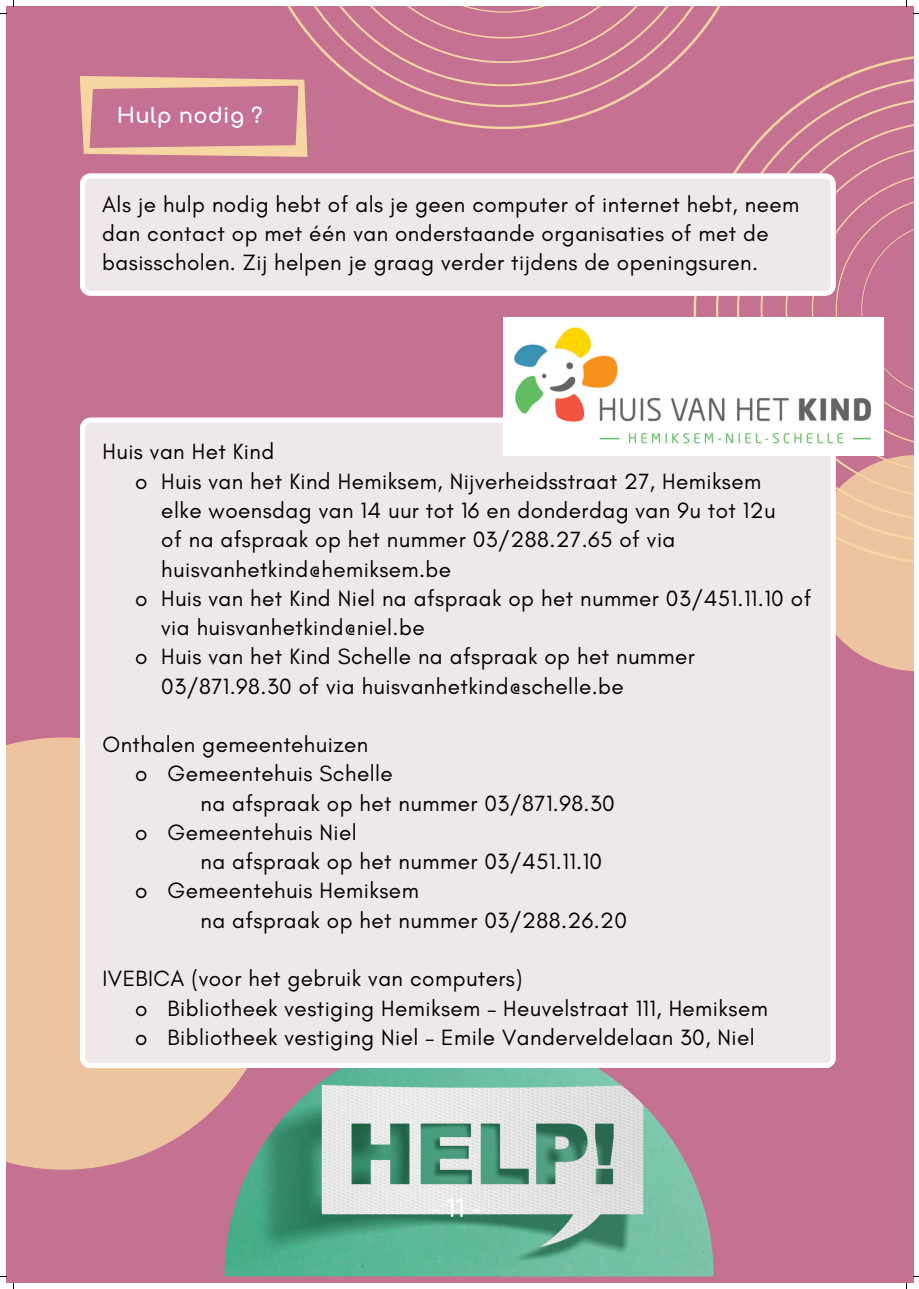
<style>
.page{position:relative;width:919px;height:1289px;background:#fff}
.page>*{position:absolute;margin:0;border:0;box-sizing:border-box;transform-origin:0 0}
.t1{font:700 24px "Comfortaa";color:#fff}
.t2{font:22.5px/29.2px "Glacial Indifference";letter-spacing:.02em;color:#000}
.t3{font:700 21px "Comfortaa";letter-spacing:.02em;color:#fff}
</style>
<div class="page">
<div style="left:6px;top:6px;width:907px;height:1277px;background:#c47192"></div>
<svg style="left:715px;top:76px;width:198px;height:242px"></svg>
<svg style="left:785px;top:146px;width:128px;height:525px"></svg>
<svg style="left:80px;top:173px;width:755px;height:123px;background:#f0e9e9"></svg>
<svg style="left:80px;top:6px;width:653px;height:151px"></svg>
<svg style="left:6px;top:737px;width:218px;height:432px;background:#e8bd9d"></svg>
<img style="left:224px;top:1068px;width:489px;height:208px">
<div style="left:80px;top:417px;width:755px;height:651px;background:#efe8e8"></div>
<img style="left:504px;top:318px;width:379px;height:137px">
<p class="t3" style="left:117px;top:96px;width:147px">Hulp nodig ?</p>
<p class="t2" style="left:102px;top:190px;width:698px">Als je hulp nodig hebt of als je geen computer of internet hebt, neem dan contact op met één van onderstaande organisaties of met de basisscholen. Zij helpen je graag verder tijdens de openingsuren.</p>
<p class="t2" style="left:102px;top:437px;width:173px">Huis van Het Kind</p>
<p class="t2" style="left:135px;top:467px;width:627px">o Huis van het Kind Hemiksem, Nijverheidsstraat 27, Hemiksem</p>
<p class="t2" style="left:161px;top:496px;width:615px">elke woensdag van 14 uur tot 16 en donderdag van 9u tot 12u</p>
<p class="t2" style="left:161px;top:525px;width:515px">of na afspraak op het nummer 03/288.27.65 of via</p>
<p class="t2" style="left:161px;top:554px;width:291px">huisvanhetkind@hemiksem.be</p>
<p class="t2" style="left:135px;top:584px;width:677px">o Huis van het Kind Niel na afspraak op het nummer 03/451.11.10 of</p>
<p class="t2" style="left:161px;top:613px;width:265px">via huisvanhetkind@niel.be</p>
<p class="t2" style="left:135px;top:642px;width:561px">o Huis van het Kind Schelle na afspraak op het nummer</p>
<p class="t2" style="left:161px;top:671px;width:464px">03/871.98.30 of via huisvanhetkind@schelle.be</p>
<p class="t2" style="left:102px;top:730px;width:267px">Onthalen gemeentehuizen</p>
<p class="t2" style="left:135px;top:759px;width:259px">o Gemeentehuis Schelle</p>
<p class="t2" style="left:200px;top:788px;width:416px">na afspraak op het nummer 03/871.98.30</p>
<p class="t2" style="left:135px;top:818px;width:223px">o Gemeentehuis Niel</p>
<p class="t2" style="left:200px;top:847px;width:403px">na afspraak op het nummer 03/451.11.10</p>
<p class="t2" style="left:135px;top:876px;width:285px">o Gemeentehuis Hemiksem</p>
<p class="t2" style="left:200px;top:905px;width:428px">na afspraak op het nummer 03/288.26.20</p>
<p class="t2" style="left:135px;top:964px;width:634px;text-indent:-33px">IVEBICA (voor het gebruik van computers)<br>o Bibliotheek vestiging Hemiksem – Heuvelstraat 111, Hemiksem o Bibliotheek vestiging Niel – Emile Vanderveldelaan 30, Niel</p>
<p class="t1" style="left:430px;top:1186px;width:52px">- 11 -</p>
</div>
